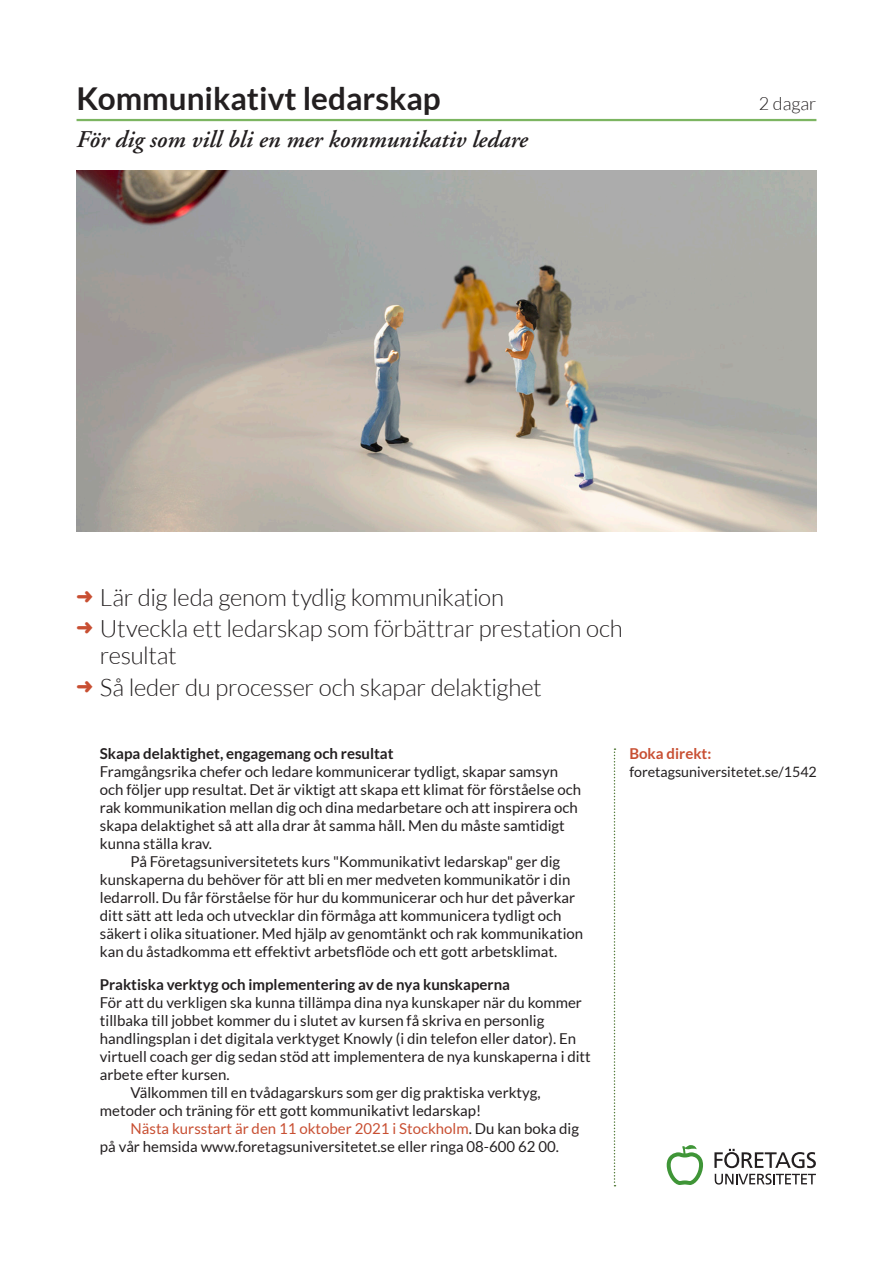
<style>
.page{position:relative;width:893px;height:1263px;background:#fff}
.page>*{position:absolute;margin:0;border:0;box-sizing:border-box;transform-origin:0 0}
.Puff-brodtext-rubrik{font:700 31.5px "Lato";color:#231f20}
.t1{font:300 24px/27px "Lato";letter-spacing:-.015em;color:#231f20}
.Bild-rubrik2{font:italic 600 24px "Adobe Garamond";color:#231f20}
.Puff-brodtext-rubrik-2{font:300 18px "Lato";color:#231f20}
.Saljtext-brodtext{font:15px/18px "Lato";color:#231f20}
.Saljtext-mellanrubri{font:700 15px "Lato";color:#231f20}
.Boka-rubrik{font:700 15px "Lato";color:#c84f32}
.Boka-rubrik-2{font:14.25px "Lato";color:#231f20}
.s1{color:#c84f32}
</style>
<div class="page">
<svg style="left:667px;top:1145px;width:36px;height:40px"></svg>
<svg style="left:714px;top:1149px;width:102px;height:35px"></svg>
<img style="left:77px;top:170px;width:739px;height:361px">
<hr style="left:77px;top:119px;width:739px;height:2px;background:#7cb561">
<svg style="left:614px;top:748px;width:1px;height:438px"></svg>
<p class="Puff-brodtext-rubrik" style="left:77px;top:81px;width:366px">Kommunikativt ledarskap</p>
<p class="Puff-brodtext-rubrik-2" style="left:759px;top:94px;width:59px">2 dagar</p>
<p class="Bild-rubrik2" style="left:77px;top:126px;width:453px">För dig som vill bli en mer kommunikativ ledare</p>
<p class="t1" style="left:77px;top:584px;width:429px"><span class="s1">➜</span> Lär dig leda genom tydlig kommunikation</p>
<p class="t1" style="left:100px;top:615px;width:524px;text-indent:-23px"><span class="s1">➜</span> Utveckla ett ledarskap som förbättrar prestation och resultat</p>
<p class="t1" style="left:77px;top:674px;width:467px"><span class="s1">➜</span> Så leder du processer och skapar delaktighet</p>
<p class="Saljtext-mellanrubri" style="left:100px;top:745px;width:295px">Skapa delaktighet, engagemang och resultat</p>
<p class="Saljtext-brodtext" style="left:100px;top:763px;width:483px">Framgångsrika chefer och ledare kommunicerar tydligt, skapar samsyn och följer upp resultat. Det är viktigt att skapa ett klimat för förståelse och rak kommunikation mellan dig och dina medarbetare och att inspirera och skapa delaktighet så att alla drar åt samma håll. Men du måste samtidigt kunna ställa krav.</p>
<p class="Saljtext-brodtext" style="left:100px;top:853px;width:485px;text-indent:31px">På Företagsuniversitetets kurs "Kommunikativt ledarskap" ger dig kunskaperna du behöver för att bli en mer medveten kommunikatör i din ledarroll. Du får förståelse för hur du kommunicerar och hur det påverkar ditt sätt att leda och utvecklar din förmåga att kommunicera tydligt och säkert i olika situationer. Med hjälp av genomtänkt och rak kommunikation kan du åstadkomma ett effektivt arbetsflöde och ett gott arbetsklimat.</p>
<p class="Saljtext-mellanrubri" style="left:100px;top:976px;width:412px">Praktiska verktyg och implementering av de nya kunskaperna</p>
<p class="Saljtext-brodtext" style="left:100px;top:994px;width:492px">För att du verkligen ska kunna tillämpa dina nya kunskaper när du kommer tillbaka till jobbet kommer du i slutet av kursen få skriva en personlig handlingsplan i det digitala verktyget Knowly (i din telefon eller dator). En virtuell coach ger dig sedan stöd att implementera de nya kunskaperna i ditt arbete efter kursen.</p>
<p class="Saljtext-brodtext" style="left:100px;top:1084px;width:442px;text-indent:31px">Välkommen till en tvådagarskurs som ger dig praktiska verktyg, metoder och träning för ett gott kommunikativt ledarskap!</p>
<p class="Saljtext-brodtext" style="left:100px;top:1120px;width:481px;text-indent:31px"><span class="s1">Nästa kursstart är den 11 oktober 2021 i Stockholm</span>. Du kan boka dig på vår hemsida www.foretagsuniversitetet.se eller ringa 08-600 62 00.</p>
<p class="Boka-rubrik" style="left:629px;top:745px;width:84px">Boka direkt:</p>
<p class="Boka-rubrik-2" style="left:629px;top:764px;width:189px">foretagsuniversitetet.se/1542</p>
</div>
